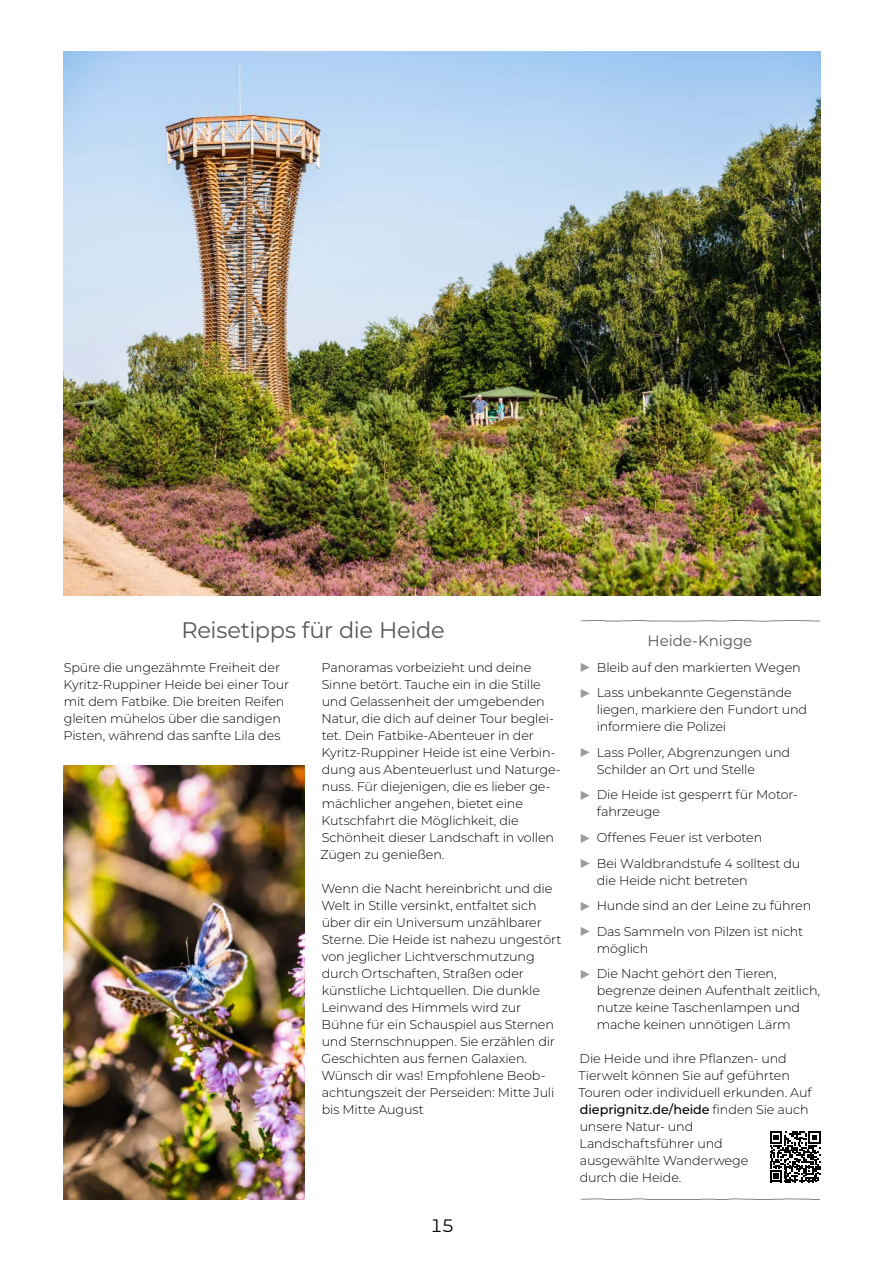
<style>
.page{position:relative;width:893px;height:1263px;background:#fff}
.page>*{position:absolute;margin:0;border:0;box-sizing:border-box;transform-origin:0 0}
.t1{font:22.5px "Montserrat";letter-spacing:-.015em;color:#565655}
.t2{font:18px "Montserrat";color:#000}
.t3{font:15px "Montserrat";letter-spacing:-.005em;color:#565655}
.t4{font:300 12.75px/17px "Montserrat";letter-spacing:-.01em;color:#000}
.s1{font-size:21px;color:#9c9c9d}
.s2{font-weight:500}
</style>
<div class="page">
<img style="left:64px;top:51px;width:757px;height:544px">
<svg style="left:580px;top:1198px;width:241px;height:2px"></svg>
<svg style="left:580px;top:620px;width:240px;height:1px"></svg>
<img style="left:64px;top:765px;width:241px;height:434px">
<svg style="left:770px;top:1131px;width:51px;height:51px"></svg>
<h1 class="t1" style="left:181px;top:614px;width:265px">Reisetipps für die Heide</h1>
<p class="t4" style="left:64px;top:658px;width:227px">Spüre die ungezähmte Freiheit der Kyritz-Ruppiner Heide bei einer Tour mit dem Fatbike. Die breiten Reifen gleiten mühelos über die sandigen Pisten, während das sanfte Lila des</p>
<p class="t4" style="left:321px;top:658px;width:242px">Panoramas vorbeizieht und deine Sinne betört. Tauche ein in die Stille und Gelassenheit der umgebenden Natur, die dich auf deiner Tour beglei&shy;tet. Dein Fatbike-Abenteuer in der Kyritz-Ruppiner Heide ist eine Verbin&shy;dung aus Abenteuerlust und Naturge&shy;nuss. Für diejenigen, die es lieber ge&shy;mächlicher angehen, bietet eine Kutschfahrt die Möglichkeit, die Schönheit dieser Landschaft in vollen Zügen zu genießen.</p>
<p class="t4" style="left:321px;top:880px;width:242px">Wenn die Nacht hereinbricht und die Welt in Stille versinkt, entfaltet sich über dir ein Universum unzählbarer Sterne. Die Heide ist nahezu ungestört von jeglicher Lichtverschmutzung durch Ortschaften, Straßen oder künstliche Lichtquellen. Die dunkle Leinwand des Himmels wird zur Bühne für ein Schauspiel aus Sternen und Sternschnuppen. Sie erzählen dir Geschichten aus fernen Galaxien.<br>Wünsch dir was! Empfohlene Beob&shy;achtungszeit der Perseiden: Mitte Juli bis Mitte August</p>
<h2 class="t2" style="left:430px;top:1213px;width:26px">15</h2>
<p class="t3" style="left:648px;top:631px;width:106px">Heide-Knigge</p>
<p class="t4" style="left:578px;top:654px;width:224px;line-height:25.5px"><span class="s1">▶</span> Bleib auf den markierten Wegen <span class="s1">▶</span> Lass unbekannte Gegenstände</p>
<p class="t4" style="left:597px;top:701px;width:212px">liegen, markiere den Fundort und informiere die Polizei</p>
<p class="t4" style="left:597px;top:743px;width:195px;text-indent:-18px"><span class="s1">▶</span> Lass Poller, Abgrenzungen und<br>Schilder an Ort und Stelle</p>
<p class="t4" style="left:597px;top:786px;width:202px;text-indent:-18px"><span class="s1">▶</span> Die Heide ist gesperrt für Motor&shy;fahrzeuge</p>
<p class="t4" style="left:578px;top:824px;width:224px;line-height:25.5px"><span class="s1">▶</span> Offenes Feuer ist verboten<br><span class="s1">▶</span> Bei Waldbrandstufe 4 solltest du</p>
<p class="t4" style="left:578px;top:867px;width:234px;line-height:25.5px;text-indent:18px">die Heide nicht betreten<br><span class="s1">▶</span> Hunde sind an der Leine zu führen <span class="s1">▶</span> Das Sammeln von Pilzen ist nicht</p>
<p class="t4" style="left:578px;top:935px;width:200px;line-height:25.5px;text-indent:18px">möglich<br><span class="s1">▶</span> Die Nacht gehört den Tieren,</p>
<p class="t4" style="left:597px;top:982px;width:225px">begrenze deinen Aufenthalt zeitlich, nutze keine Taschenlampen und mache keinen unnötigen Lärm</p>
<p class="t4" style="left:578px;top:1050px;width:235px">Die Heide und ihre Pflanzen- und<br>Tierwelt können Sie auf geführten<br>Touren oder individuell erkunden. Auf <span class="s2">dieprignitz.de/heide</span> finden Sie auch unsere Natur- und<br>Landschaftsführer und<br>ausgewählte Wanderwege<br>durch die Heide.</p>
</div>
